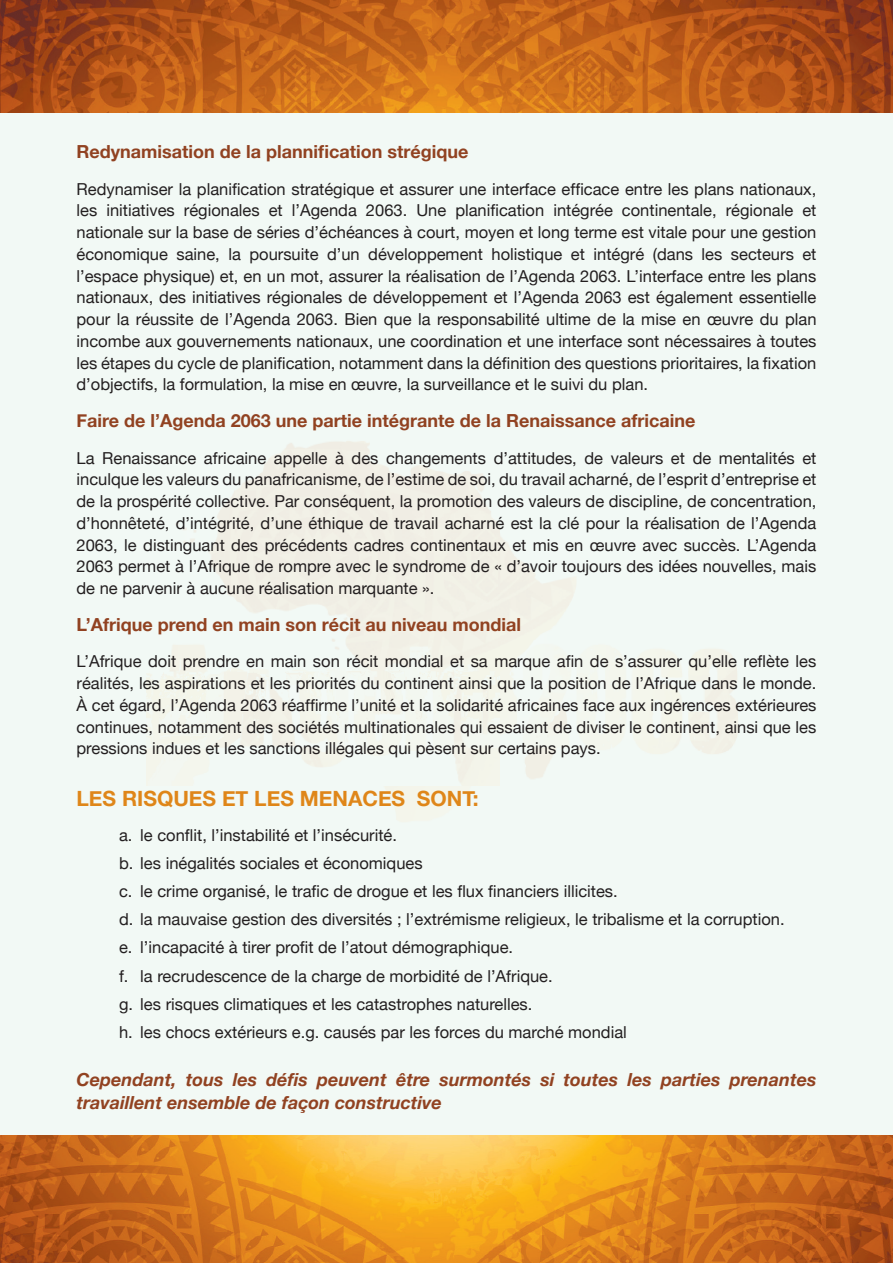
<style>
.page{position:relative;width:893px;height:1263px;background:#f2f9f5}
.page>*{position:absolute;margin:0;border:0;box-sizing:border-box;transform-origin:0 0}
.t1{font:700 21px "Helvetica Neue";color:#df8619}
.t2{font:700 18px "Helvetica Neue";color:#914221}
.t3{font:italic 700 18px/22.5px "Helvetica Neue";color:#914221}
.t4{font:16.5px/21.8px "Helvetica Neue";color:#231f20}
</style>
<div class="page">
<img style="left:0;top:0;width:893px;height:113px">
<img style="left:0;top:1135px;width:893px;height:128px">
<p class="t2" style="left:77px;top:140px;width:393px">Redynamisation de la plannification strégique</p>
<p class="t4" style="left:77px;top:178px;width:741px;text-align:right">Redynamiser la planification stratégique et assurer une interface efficace entre les plans nationaux, et</p>
<p class="t4" style="left:184px;top:199px;width:77px">régionales</p>
<p class="t4" style="left:553px;top:199px;width:61px">intégrée</p>
<p class="t4" style="left:726px;top:199px;width:69px">régionale</p>
<p class="t4" style="left:455px;top:199px;width:90px">planification</p>
<p class="t4" style="left:77px;top:199px;width:22px">les</p>
<p class="t4" style="left:77px;top:221px;width:741px">nationale sur la base de séries ’d échéances à court, moyen et long terme est vitale pour une gestion</p>
<p class="t4" style="left:802px;top:243px;width:16px">et</p>
<p class="t4" style="left:106px;top:199px;width:70px">initiatives</p>
<p class="t4" style="left:292px;top:199px;width:67px">’l Agenda</p>
<p class="t4" style="left:416px;top:199px;width:31px">Une</p>
<p class="t4" style="left:622px;top:199px;width:96px">continentale,</p>
<p class="t4" style="left:366px;top:199px;width:43px">2063.</p>
<p class="t4" style="left:269px;top:199px;width:16px">et</p>
<p class="t4" style="left:77px;top:243px;width:741px">économique<br>’l espace physique) et, en un mot, assurer la réalisation de ’l Agenda 2063. ’L interface entre les plans nationaux, des initiatives régionales de développement et ’l Agenda 2063 est également essentielle pour la réussite de ’l Agenda 2063. Bien que la responsabilité ultime de la mise en œuvre du plan incombe aux gouvernements nationaux, une coordination et une interface sont nécessaires à toutes les étapes du cycle de planification, notamment dans la définition des questions prioritaires la, fixation ’d objectifs la, formulation la, mise en œuvre la, surveillance et le suivi du plan.</p>
<p class="t2" style="left:77px;top:409px;width:620px">Faire de ’l Agenda 2063 une partie intégrante de la Renaissance africaine</p>
<p class="t4" style="left:802px;top:447px;width:16px">et</p>
<p class="t4" style="left:368px;top:243px;width:116px">développement</p>
<p class="t4" style="left:593px;top:243px;width:52px">intégré</p>
<p class="t4" style="left:653px;top:243px;width:42px">(dans</p>
<p class="t4" style="left:176px;top:243px;width:45px">saine,</p>
<p class="t4" style="left:228px;top:243px;width:14px">la</p>
<p class="t4" style="left:249px;top:243px;width:71px">poursuite</p>
<p class="t4" style="left:327px;top:243px;width:34px">’d un</p>
<p class="t4" style="left:491px;top:243px;width:72px">holistique</p>
<p class="t4" style="left:702px;top:243px;width:22px">les</p>
<p class="t4" style="left:571px;top:243px;width:16px">et</p>
<p class="t4" style="left:731px;top:243px;width:64px">secteurs</p>
<p class="t4" style="left:335px;top:447px;width:10px">à</p>
<p class="t4" style="left:719px;top:447px;width:77px">mentalités</p>
<p class="t4" style="left:204px;top:447px;width:64px">africaine</p>
<p class="t4" style="left:77px;top:447px;width:741px">La<br>inculque les valeurs du panafricanisme, de ’l estime de soi, du travail acharné, de ’l esprit ’d entreprise et de la prospérité collective. Par conséquent la, promotion des valeurs de discipline, de concentration, ’d honnêteté ’d, intégrité ’d, une éthique de travail acharné est la clé pour la réalisation de ’l Agenda 2063, le distinguant des précédents cadres continentaux et mis en œuvre avec succès ’L. Agenda 2063 permet ’là Afrique de rompre avec le syndrome de « ’d avoir toujours des idées nouvelles, mais de ne parvenir à aucune réalisation marquante .«</p>
<p class="t2" style="left:77px;top:613px;width:446px">’L Afrique prend en main son récit au niveau mondial</p>
<p class="t4" style="left:77px;top:650px;width:741px;text-align:justify">’L Afrique doit prendre en main son récit mondial et sa marque afin de ’s assurer qu’elle reflète les réalités, les aspirations et les priorités du continent ainsi que la position de ’l Afrique dans le monde.<br>À cet égard ’l, Agenda 2063 réaffirme ’l unité et la solidarité africaines face aux ingérences extérieures continues, notamment des sociétés multinationales qui essaient de diviser le continent, ainsi que les pressions indues et les sanctions illégales qui pèsent sur certains pays.</p>
<p class="t1" style="left:417px;top:786px;width:63px">SONT:</p>
<p class="t4" style="left:102px;top:447px;width:96px">Renaissance</p>
<p class="t4" style="left:274px;top:447px;width:55px">appelle</p>
<p class="t4" style="left:352px;top:447px;width:28px">des</p>
<p class="t4" style="left:386px;top:447px;width:101px">changements</p>
<p class="t4" style="left:494px;top:447px;width:85px">’d attitudes,</p>
<p class="t4" style="left:584px;top:447px;width:20px">de</p>
<p class="t4" style="left:611px;top:447px;width:54px">valeurs</p>
<p class="t4" style="left:693px;top:447px;width:20px">de</p>
<p class="t4" style="left:671px;top:447px;width:16px">et</p>
<p class="t1" style="left:77px;top:786px;width:330px">LES RISQUES ET LES MENACES</p>
<p class="t4" style="left:140px;top:824px;width:258px">le conflit ’l, instabilité et ’l insécurité.</p>
<p class="t4" style="left:119px;top:824px;width:15px">.a</p>
<p class="t4" style="left:119px;top:852px;width:305px">.b les inégalités sociales et économiques</p>
<p class="t4" style="left:140px;top:880px;width:479px">le crime organisé le, trafic de drogue et les flux financiers illicites.</p>
<p class="t4" style="left:119px;top:880px;width:15px">.c</p>
<p class="t4" style="left:119px;top:908px;width:667px">.d la mauvaise gestion des diversités ; ’l extrémisme religieux le, tribalisme et la corruption.</p>
<p class="t4" style="left:119px;top:936px;width:396px">’ l.e incapacité à tirer profit de ’l atout démographique.</p>
<p class="t4" style="left:140px;top:964px;width:414px">la recrudescence de la charge de morbidité de ’l Afrique.</p>
<p class="t4" style="left:119px;top:964px;width:11px">.f</p>
<p class="t4" style="left:119px;top:993px;width:415px">.g les risques climatiques et les catastrophes naturelles.</p>
<p class="t4" style="left:140px;top:1021px;width:488px">les chocs extérieurs .g.e causés par les forces du marché mondial</p>
<p class="t4" style="left:119px;top:1021px;width:15px">.h</p>
<p class="t3" style="left:77px;top:1068px;width:367px">Cependant,<br>travaillent ensemble de façon constructive</p>
<p class="t3" style="left:266px;top:1068px;width:43px">défis</p>
<p class="t3" style="left:396px;top:1068px;width:36px">être</p>
<p class="t3" style="left:439px;top:1068px;width:93px">surmontés</p>
<p class="t3" style="left:233px;top:1068px;width:26px">les</p>
<p class="t3" style="left:186px;top:1068px;width:39px">tous</p>
<p class="t3" style="left:317px;top:1068px;width:71px">peuvent</p>
<p class="t3" style="left:540px;top:1068px;width:16px">si</p>
<p class="t3" style="left:564px;top:1068px;width:56px">toutes</p>
<p class="t3" style="left:627px;top:1068px;width:26px">les</p>
<p class="t3" style="left:661px;top:1068px;width:61px">parties</p>
<p class="t3" style="left:730px;top:1068px;width:88px">prenantes</p>
</div>
